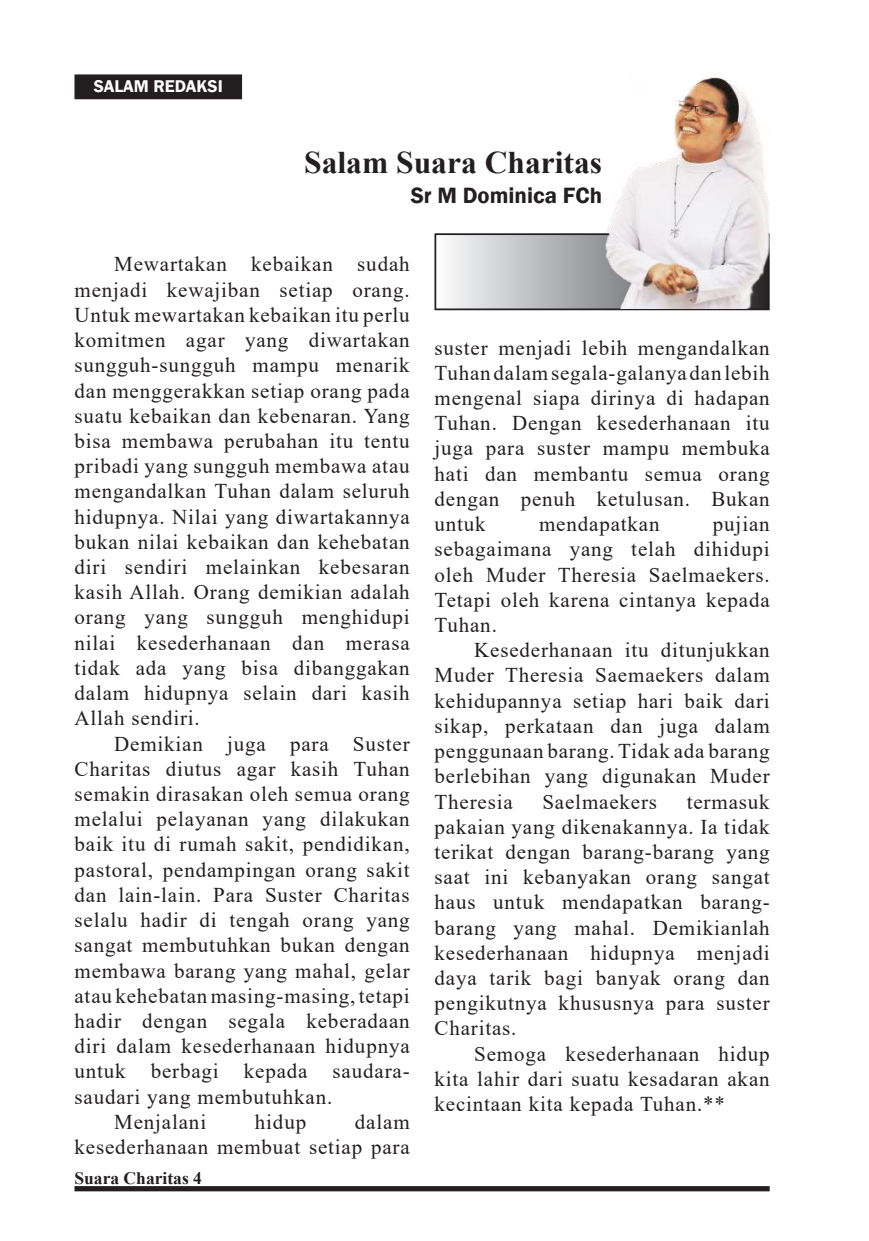
<style>
.page{position:relative;width:869px;height:1241px;background:#fff}
.page>*{position:absolute;margin:0;border:0;box-sizing:border-box;transform-origin:0 0}
.t1{font:700 31.5px "Times New Roman";color:#231f20}
.t2{font:600 22.75px "Franklin Gothic";color:#231f20}
.t3{font:21px/25.2px "Times New Roman";letter-spacing:.04em;color:#231f20;text-align:justify}
.t4{font:700 17.5px "Times New Roman";color:#231f20}
.t5{font:600 17.5px "Franklin Gothic";color:#fff}
</style>
<div class="page">
<svg style="left:449px;top:236px;width:151px;height:71px;background:#c3c4c7"></svg>
<div style="left:434px;top:233px;width:335px;height:77px;border:2px solid #231f20"></div>
<div style="left:75px;top:75px;width:166px;height:23px;background:#231f20"></div>
<div style="left:74px;top:74px;width:168px;height:25px;border:2px solid #231f20"></div>
<svg style="left:74px;top:1186px;width:695px;height:5px;background:#272324"></svg>
<img style="left:600px;top:77px;width:169px;height:231px">
<p class="t5" style="left:94px;top:76px;width:130px">SALAM REDAKSI</p>
<h1 class="t1" style="left:304px;top:139px;width:299px">Salam Suara Charitas</h1>
<p class="t2" style="left:410px;top:182px;width:193px">Sr M Dominica FCh</p>
<p class="t3" style="left:74px;top:251px;width:336px;text-indent:40px">Mewartakan kebaikan sudah menjadi kewajiban setiap orang.<br>Untuk mewartakan kebaikan itu perlu komitmen agar yang diwartakan sungguh-sungguh mampu menarik dan menggerakkan setiap orang pada suatu kebaikan dan kebenaran. Yang bisa membawa perubahan itu tentu pribadi yang sungguh membawa atau mengandalkan Tuhan dalam seluruh hidupnya. Nilai yang diwartakannya bukan nilai kebaikan dan kehebatan diri sendiri melainkan kebesaran kasih Allah. Orang demikian adalah orang yang sungguh menghidupi nilai kesederhanaan dan merasa tidak ada yang bisa dibanggakan dalam hidupnya selain dari kasih Allah sendiri.</p>
<p class="t3" style="left:114px;top:730px;width:297px">Demikian juga para Suster</p>
<p class="t3" style="left:74px;top:755px;width:336px">Charitas diutus agar kasih Tuhan</p>
<p class="t3" style="left:74px;top:780px;width:336px">semakin dirasakan oleh semua orang</p>
<p class="t3" style="left:74px;top:805px;width:336px">melalui pelayanan yang dilakukan</p>
<p class="t3" style="left:74px;top:831px;width:336px">baik itu di rumah sakit, pendidikan,</p>
<p class="t3" style="left:74px;top:856px;width:336px">pastoral, pendampingan orang sakit</p>
<p class="t3" style="left:74px;top:881px;width:336px">dan lain-lain. Para Suster Charitas</p>
<p class="t3" style="left:74px;top:906px;width:336px">selalu hadir di tengah orang yang</p>
<p class="t3" style="left:74px;top:931px;width:336px">sangat membutuhkan bukan dengan</p>
<p class="t3" style="left:74px;top:957px;width:336px">membawa barang yang mahal, gelar</p>
<p class="t3" style="left:74px;top:982px;width:336px">atau kehebatan masing-masing, tetapi</p>
<p class="t3" style="left:74px;top:1007px;width:336px">hadir dengan segala keberadaan</p>
<p class="t3" style="left:74px;top:1032px;width:336px">diri dalam kesederhanaan hidupnya</p>
<p class="t3" style="left:74px;top:1057px;width:336px">untuk berbagi kepada saudara-</p>
<p class="t3" style="left:74px;top:1083px;width:259px">saudari yang membutuhkan.</p>
<p class="t3" style="left:114px;top:1108px;width:93px">Menjalani</p>
<p class="t3" style="left:255px;top:1108px;width:53px">hidup</p>
<p class="t3" style="left:74px;top:1108px;width:336px;text-align:right">dalam<br>kesederhanaan membuat setiap para</p>
<p class="t4" style="left:74px;top:1165px;width:129px">Suara Charitas 4</p>
<p class="t3" style="left:434px;top:334px;width:336px">suster menjadi lebih mengandalkan Tuhan dalam segala-galanya dan lebih mengenal siapa dirinya di hadapan Tuhan. Dengan kesederhanaan itu juga para suster mampu membuka hati dan membantu semua orang dengan penuh ketulusan. Bukan untuk</p>
<p class="t3" style="left:434px;top:510px;width:336px;text-indent:278px">pujian sebagaimana yang telah dihidupi oleh Muder Theresia Saelmaekers.<br>Tetapi oleh karena cintanya kepada Tuhan.</p>
<p class="t3" style="left:434px;top:636px;width:336px;text-indent:40px">Kesederhanaan itu ditunjukkan Muder Theresia Saemaekers dalam kehidupannya setiap hari baik dari sikap, perkataan dan juga dalam penggunaan barang. Tidak ada barang berlebihan yang digunakan Muder Theresia</p>
<p class="t3" style="left:539px;top:510px;width:122px">mendapatkan</p>
<p class="t3" style="left:434px;top:788px;width:336px;text-indent:252px">termasuk pakaian yang dikenakannya. Ia tidak terikat dengan barang-barang yang saat ini kebanyakan orang sangat haus untuk mendapatkan barang&shy;barang yang mahal. Demikianlah kesederhanaan hidupnya menjadi daya tarik bagi banyak orang dan pengikutnya khususnya para suster Charitas.</p>
<p class="t3" style="left:434px;top:1040px;width:336px;text-indent:40px">Semoga kesederhanaan hidup kita lahir dari suatu kesadaran akan kecintaan kita kepada Tuhan.**</p>
<p class="t3" style="left:542px;top:788px;width:116px">Saelmaekers</p>
</div>
